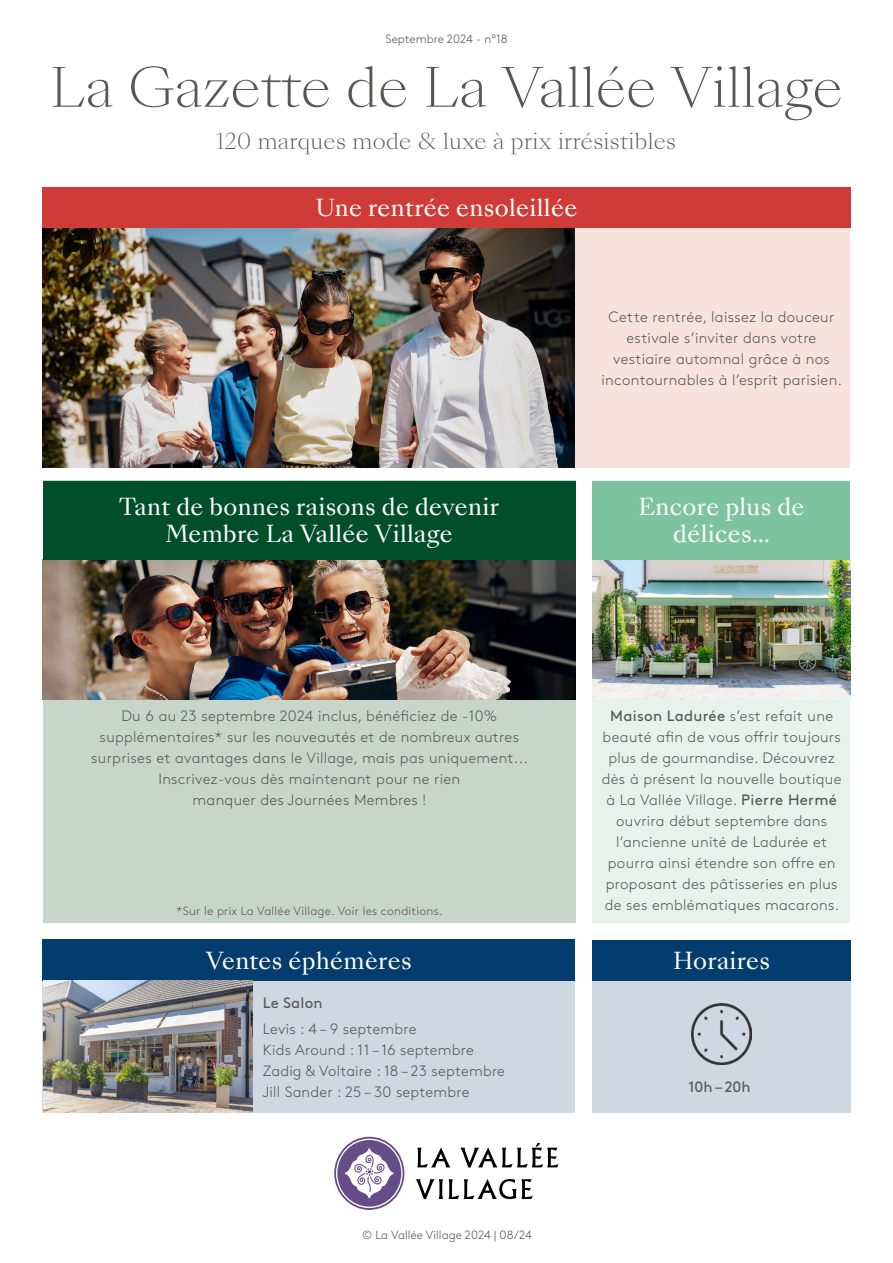
<style>
.page{position:relative;width:893px;height:1263px;background:#fff}
.page>*{position:absolute;margin:0;border:0;box-sizing:border-box;transform-origin:0 0}
.t1{font:300 52.5px "Sang Bleu Kingdom";color:#575756}
.t2{font:22.5px/27px "Sang Bleu Kingdom";letter-spacing:.015em;color:#fff;text-align:center}
.t3{font:300 21px "Sang Bleu Kingdom";letter-spacing:.015em;color:#575756}
.t4{font:300 15px/21px "Brown Std";letter-spacing:.02em;color:#575756;text-align:center}
.t5{font:15px "Brown Std";color:#575756}
.t6{font:300 12px "Brown Std";color:#575756}
.t7{font:300 12px "Brown Std";letter-spacing:.02em;color:#575756}
.s1{font-weight:400}
</style>
<div class="page">
<div style="left:42px;top:187px;width:808px;height:281px;background:#f7e3db"></div>
<div style="left:43px;top:481px;width:532px;height:442px;background:#c6d6cb"></div>
<div style="left:592px;top:481px;width:258px;height:442px;background:#e5f3ec"></div>
<img style="left:42px;top:228px;width:532px;height:240px">
<img style="left:43px;top:560px;width:532px;height:139px">
<img style="left:592px;top:560px;width:258px;height:139px">
<div style="left:592px;top:981px;width:259px;height:132px;background:#cdd8e2"></div>
<div style="left:592px;top:940px;width:259px;height:41px;background:#033c6d"></div>
<img style="left:691px;top:1003px;width:61px;height:61px">
<div style="left:42px;top:187px;width:808px;height:41px;background:#cf3c38"></div>
<div style="left:43px;top:481px;width:532px;height:78px;background:#004e2c"></div>
<div style="left:592px;top:481px;width:258px;height:78px;background:#7dc49e"></div>
<svg style="left:417px;top:1147px;width:33px;height:20px"></svg>
<svg style="left:460px;top:1143px;width:99px;height:24px"></svg>
<svg style="left:416px;top:1179px;width:117px;height:20px"></svg>
<svg style="left:336px;top:1138px;width:67px;height:70px"></svg>
<div style="left:42px;top:980px;width:533px;height:133px;background:#cdd8e2"></div>
<div style="left:42px;top:939px;width:533px;height:41px;background:#033c6d"></div>
<img style="left:43px;top:981px;width:209px;height:132px">
<p class="t6" style="left:385px;top:32px;width:124px">Septembre 2024 - n°18</p>
<h1 class="t1" style="left:49px;top:52px;width:795px">La Gazette de La Vallée Village</h1>
<h3 class="t3" style="left:216px;top:127px;width:462px">120 marques mode &amp; luxe à prix irrésistibles</h3>
<h2 class="t2" style="left:316px;top:195px;width:263px">Une rentrée ensoleillée</h2>
<p class="t4" style="left:602px;top:306px;width:242px">Cette rentrée, laissez la douceur estivale s’inviter dans votre vestiaire automnal grâce à nos incontournables à l’esprit parisien.</p>
<h2 class="t2" style="left:119px;top:494px;width:381px">Tant de bonnes raisons de devenir<br>Membre La Vallée Village</h2>
<h2 class="t2" style="left:638px;top:494px;width:168px">Encore plus de délices...</h2>
<p class="t4" style="left:91px;top:706px;width:438px">Du 6 au 23 septembre 2024 inclus, bénéficiez de -10% supplémentaires* sur les nouveautés et de nombreux autres surprises et avantages dans le Village, mais pas uniquement...<br>Inscrivez-vous dès maintenant pour ne rien<br>manquer des Journées Membres !</p>
<p class="t4" style="left:602px;top:706px;width:241px"><span class="s1">Maison Ladurée</span> s’est refait une beauté afin de vous offrir toujours plus de gourmandise. Découvrez dès à présent la nouvelle boutique à La Vallée Village. <span class="s1">Pierre Hermé </span>ouvrira début septembre dans l’ancienne unité de Ladurée et pourra ainsi étendre son offre en proposant des pâtisseries en plus de ses emblématiques macarons.</p>
<p class="t7" style="left:177px;top:904px;width:268px">*Sur le prix La Vallée Village. Voir les conditions.</p>
<h2 class="t2" style="left:206px;top:948px;width:207px">Ventes éphémères</h2>
<p class="t5" style="left:263px;top:994px;width:61px">Le Salon</p>
<p class="t4" style="left:263px;top:1018px;width:244px;text-align:left">Levis : 4 – 9 septembre<br>Kids Around : 11 – 16 septembre<br>Zadig &amp; Voltaire : 18 – 23 septembre<br>Jill Sander : 25 – 30 septembre</p>
<p class="t6" style="left:362px;top:1228px;width:171px">© La Vallée Village 2024 | 08/24</p>
<h2 class="t2" style="left:673px;top:948px;width:99px">Horaires</h2>
<p class="t5" style="left:688px;top:1077px;width:64px">10h – 20h</p>
</div>
